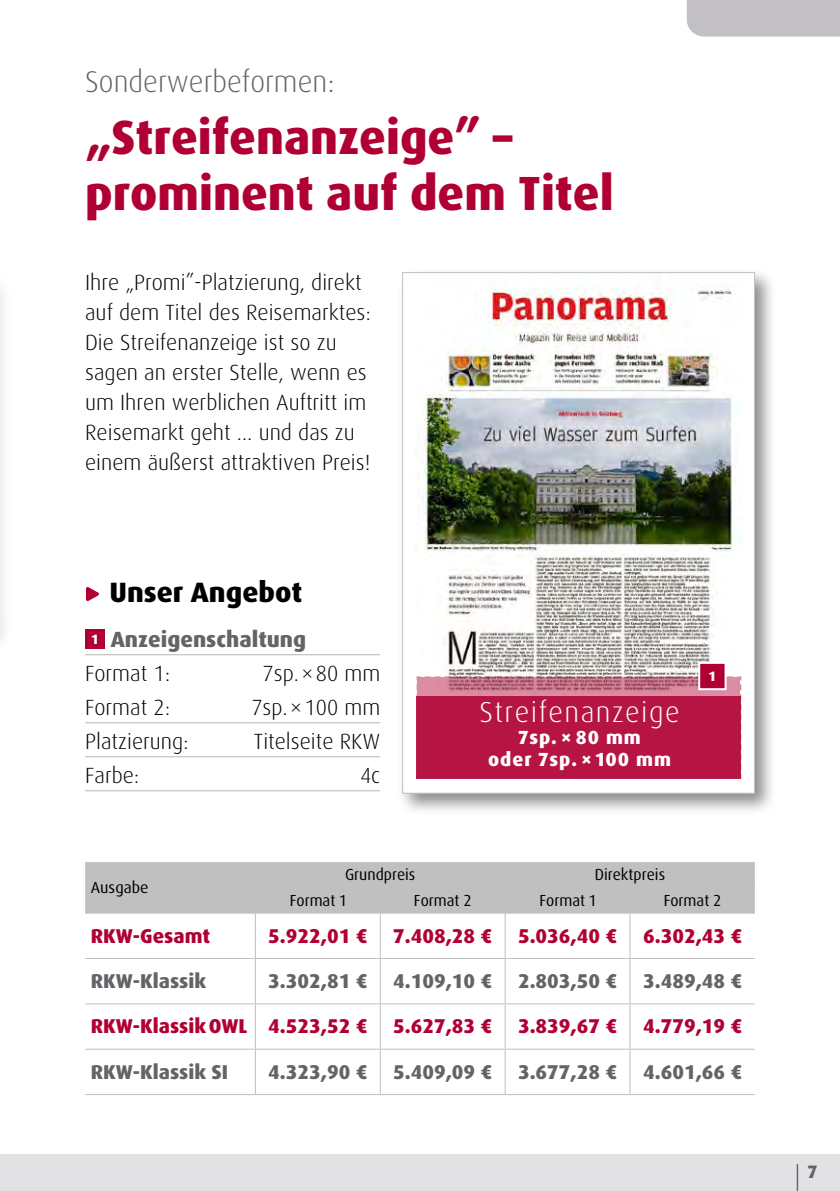
<style>
.page{position:relative;width:840px;height:1191px;background:#fff}
.page>*{position:absolute;margin:0;border:0;box-sizing:border-box;transform-origin:0 0}
.t1{font:800 48px/56px "Dax Pro";color:#b00033}
.t2{font:300 30px "Dax Pro";color:#656368}
._123{font:300 28.8px "Dax Pro";letter-spacing:.05em;color:#fff}
.t3{font:800 28px "Dax Pro";color:#000}
._123-2{font:300 22px/30px "Dax Pro";color:#000}
.t4{font:800 22px "Dax Pro";color:#656368}
.t5{font:800 20px "Dax Pro";color:#b00033}
.t6{font:800 20px "Dax Pro";color:#656368}
._123-3{font:800 19px/22px "Dax Pro";letter-spacing:.05em;color:#fff;text-align:center}
.t7{font:800 18px "Dax Pro";color:#656368}
.t8{font:16px "Dax Pro";color:#000}
.t9{font:800 13.6px "Dax Pro";color:#fff}
</style>
<div class="page">
<div style="left:0;top:1154px;width:839px;height:37px;background:#e2e1e4"></div>
<svg style="left:796px;top:1164px;width:1px;height:27px"></svg>
<div style="left:0;top:271px;width:14px;height:416px;background:#fbfbfb"></div>
<div style="left:0;top:596px;width:14px;height:95px;background:#fff"></div>
<svg style="left:0;top:297px;width:1px;height:342px"></svg>
<div style="left:686px;top:0;width:153px;height:36px;background:#c2c0c4"></div>
<hr style="left:85px;top:654px;width:295px;height:1px;background:#b6b6b6">
<hr style="left:85px;top:722px;width:295px;height:1px;background:#b6b6b6">
<hr style="left:85px;top:756px;width:295px;height:1px;background:#b6b6b6">
<hr style="left:85px;top:790px;width:295px;height:1px;background:#b6b6b6">
<svg style="left:86px;top:587px;width:12px;height:13px"></svg>
<div style="left:85px;top:629px;width:20px;height:20px;background:#b00033"></div>
<div style="left:397px;top:267px;width:379px;height:549px;background:#000;opacity:.45"></div>
<div style="left:402px;top:273px;width:352px;height:520px;background:#fff"></div>
<img style="left:415px;top:283px;width:321px;height:392px">
<svg style="left:416px;top:675px;width:326px;height:104px;background:#ba2b54"></svg>
<div style="left:698px;top:663px;width:27px;height:26px;background:#b00033"></div>
<div style="left:697px;top:662px;width:29px;height:28px;border:2px solid #fff"></div>
<div style="left:85px;top:862px;width:669px;height:50px;background:#c0c0c0"></div>
<hr style="left:255px;top:887px;width:125px;height:1px;background:#c0c0c0">
<hr style="left:380px;top:887px;width:125px;height:1px;background:#c0c0c0">
<hr style="left:505px;top:887px;width:124px;height:1px;background:#c0c0c0">
<hr style="left:629px;top:887px;width:125px;height:1px;background:#c0c0c0">
<hr style="left:85px;top:912px;width:170px;height:1px;background:#c0c0c0">
<hr style="left:255px;top:912px;width:125px;height:1px;background:#c0c0c0">
<hr style="left:255px;top:913px;width:1px;height:45px;background:#c0c0c0">
<hr style="left:380px;top:912px;width:125px;height:1px;background:#c0c0c0">
<hr style="left:379px;top:913px;width:1px;height:45px;background:#c0c0c0">
<hr style="left:505px;top:912px;width:124px;height:1px;background:#c0c0c0">
<hr style="left:504px;top:913px;width:1px;height:45px;background:#c0c0c0">
<hr style="left:629px;top:912px;width:125px;height:1px;background:#c0c0c0">
<hr style="left:629px;top:913px;width:1px;height:45px;background:#c0c0c0">
<hr style="left:85px;top:958px;width:170px;height:1px;background:#c0c0c0">
<hr style="left:255px;top:958px;width:125px;height:1px;background:#c0c0c0">
<hr style="left:255px;top:959px;width:1px;height:44px;background:#c0c0c0">
<hr style="left:380px;top:958px;width:125px;height:1px;background:#c0c0c0">
<hr style="left:379px;top:959px;width:1px;height:44px;background:#c0c0c0">
<hr style="left:505px;top:958px;width:124px;height:1px;background:#c0c0c0">
<hr style="left:504px;top:959px;width:1px;height:44px;background:#c0c0c0">
<hr style="left:629px;top:958px;width:125px;height:1px;background:#c0c0c0">
<hr style="left:629px;top:959px;width:1px;height:44px;background:#c0c0c0">
<hr style="left:85px;top:1003px;width:170px;height:1px;background:#c0c0c0">
<hr style="left:255px;top:1003px;width:125px;height:1px;background:#c0c0c0">
<hr style="left:255px;top:1004px;width:1px;height:44px;background:#c0c0c0">
<hr style="left:380px;top:1003px;width:125px;height:1px;background:#c0c0c0">
<hr style="left:379px;top:1004px;width:1px;height:44px;background:#c0c0c0">
<hr style="left:505px;top:1003px;width:124px;height:1px;background:#c0c0c0">
<hr style="left:504px;top:1004px;width:1px;height:44px;background:#c0c0c0">
<hr style="left:629px;top:1003px;width:125px;height:1px;background:#c0c0c0">
<hr style="left:629px;top:1004px;width:1px;height:44px;background:#c0c0c0">
<hr style="left:85px;top:1048px;width:170px;height:1px;background:#c0c0c0">
<hr style="left:255px;top:1048px;width:125px;height:1px;background:#c0c0c0">
<hr style="left:255px;top:1049px;width:1px;height:45px;background:#c0c0c0">
<hr style="left:380px;top:1048px;width:125px;height:1px;background:#c0c0c0">
<hr style="left:379px;top:1049px;width:1px;height:45px;background:#c0c0c0">
<hr style="left:505px;top:1048px;width:124px;height:1px;background:#c0c0c0">
<hr style="left:504px;top:1049px;width:1px;height:45px;background:#c0c0c0">
<hr style="left:629px;top:1048px;width:125px;height:1px;background:#c0c0c0">
<hr style="left:629px;top:1049px;width:1px;height:45px;background:#c0c0c0">
<hr style="left:255px;top:1094px;width:125px;height:1px;background:#c0c0c0">
<hr style="left:380px;top:1094px;width:125px;height:1px;background:#c0c0c0">
<hr style="left:505px;top:1094px;width:124px;height:1px;background:#c0c0c0">
<hr style="left:629px;top:1094px;width:125px;height:1px;background:#c0c0c0">
<hr style="left:85px;top:1094px;width:170px;height:1px;background:#c0c0c0">
<p class="t2" style="left:85px;top:62px;width:251px">Sonderwerbeformen:</p>
<p class="t1" style="left:85px;top:109px;width:529px">„Streifenanzeige” – prominent auf dem Titel</p>
<p class="_123-2" style="left:85px;top:267px;width:287px">Ihre „Promi”-Platzierung, direkt auf dem Titel des Reisemarktes:<br>Die Streifenanzeige ist so zu sagen an erster Stelle, wenn es um Ihren werblichen Auftritt im<br>Reisemarkt geht … und das zu einem äußerst attraktiven Preis!</p>
<p class="t3" style="left:109px;top:574px;width:194px">Unser Angebot</p>
<p class="t9" style="left:92px;top:630px;width:8px">1</p>
<p class="t4" style="left:111px;top:625px;width:197px">Anzeigenschaltung</p>
<p class="_123-2" style="left:85px;top:658px;width:86px">Format 1:</p>
<p class="_123-2" style="left:262px;top:658px;width:119px">7sp.×80 mm</p>
<p class="_123-2" style="left:85px;top:692px;width:86px">Format 2:</p>
<p class="_123-2" style="left:251px;top:692px;width:130px">7sp.×100 mm</p>
<p class="_123-2" style="left:85px;top:726px;width:105px">Platzierung:</p>
<p class="_123-2" style="left:254px;top:726px;width:128px">Titelseite RKW</p>
<p class="_123-2" style="left:85px;top:760px;width:56px">Farbe:</p>
<p class="_123-2" style="left:360px;top:760px;width:22px">4c</p>
<p class="_123" style="left:479px;top:693px;width:202px">Streifenanzeige</p>
<p class="_123-3" style="left:488px;top:726px;width:184px">7sp. × 80 mm<br>oder 7sp. × 100 mm</p>
<p class="t9" style="left:709px;top:667px;width:8px">1</p>
<p class="t8" style="left:91px;top:877px;width:59px">Ausgabe</p>
<p class="t8" style="left:345px;top:864px;width:72px">Grundpreis</p>
<p class="t8" style="left:594px;top:864px;width:72px">Direktpreis</p>
<p class="t8" style="left:289px;top:890px;width:58px">Format 1</p>
<p class="t8" style="left:414px;top:890px;width:59px">Format 2</p>
<p class="t8" style="left:539px;top:890px;width:58px">Format 1</p>
<p class="t8" style="left:663px;top:890px;width:59px">Format 2</p>
<p class="t5" style="left:91px;top:922px;width:121px">RKW-Gesamt</p>
<p class="t5" style="left:268px;top:922px;width:100px">5.922,01 €</p>
<p class="t5" style="left:393px;top:922px;width:100px">7.408,28 €</p>
<p class="t5" style="left:517px;top:922px;width:100px">5.036,40 €</p>
<p class="t5" style="left:642px;top:922px;width:100px">6.302,43 €</p>
<p class="t6" style="left:91px;top:968px;width:117px">RKW-Klassik</p>
<p class="t6" style="left:268px;top:968px;width:100px">3.302,81 €</p>
<p class="t6" style="left:393px;top:968px;width:100px">4.109,10 €</p>
<p class="t6" style="left:517px;top:968px;width:100px">2.803,50 €</p>
<p class="t6" style="left:642px;top:968px;width:100px">3.489,48 €</p>
<p class="t5" style="left:91px;top:1013px;width:158px">RKW-KlassikOWL</p>
<p class="t5" style="left:268px;top:1013px;width:100px">4.523,52 €</p>
<p class="t5" style="left:393px;top:1013px;width:100px">5.627,83 €</p>
<p class="t5" style="left:517px;top:1013px;width:100px">3.839,67 €</p>
<p class="t5" style="left:642px;top:1013px;width:100px">4.779,19 €</p>
<p class="t6" style="left:91px;top:1058px;width:139px">RKW-Klassik SI</p>
<p class="t6" style="left:268px;top:1058px;width:100px">4.323,90 €</p>
<p class="t6" style="left:393px;top:1058px;width:100px">5.409,09 €</p>
<p class="t6" style="left:517px;top:1058px;width:100px">3.677,28 €</p>
<p class="t6" style="left:642px;top:1058px;width:100px">4.601,66 €</p>
<p class="t7" style="left:807px;top:1160px;width:11px">7</p>
</div>
